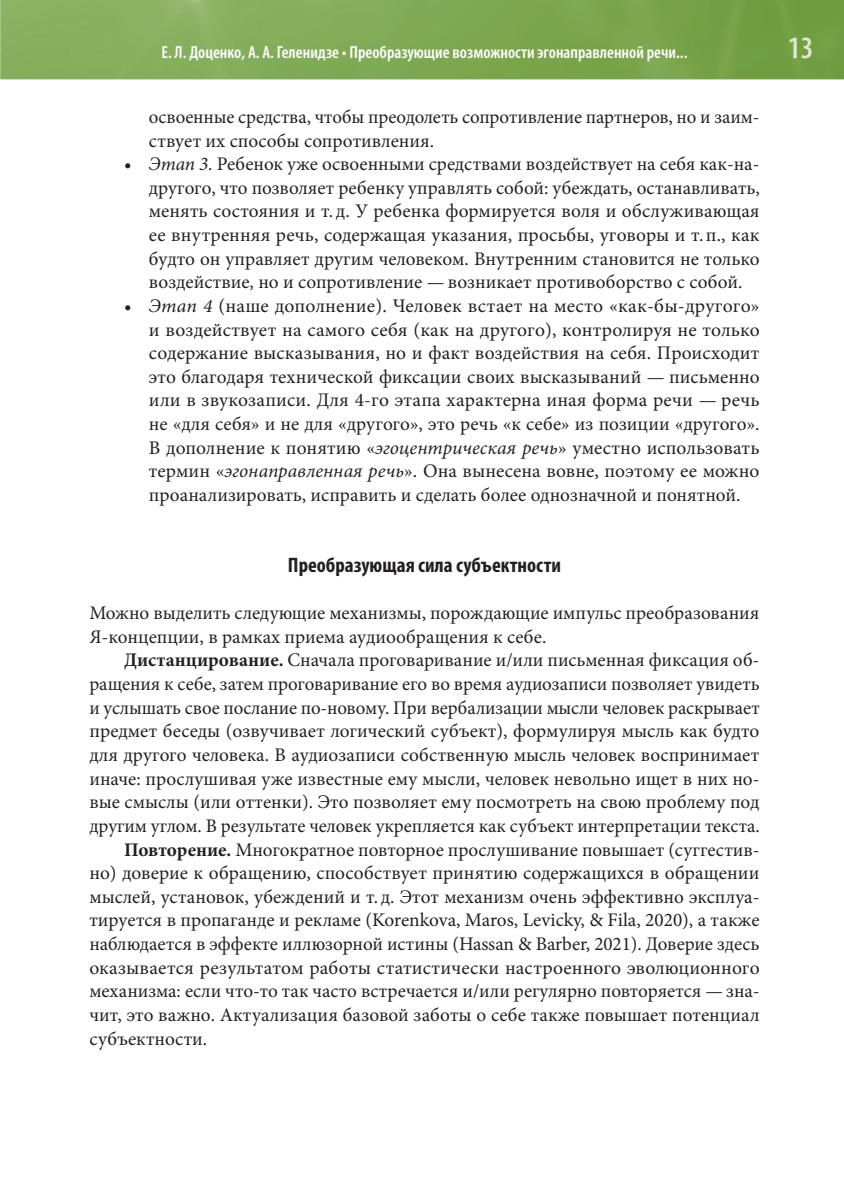
<style>
.page{position:relative;width:844px;height:1191px;background:#fff}
.page>*{position:absolute;margin:0;border:0;box-sizing:border-box;transform-origin:0 0}
.t1{font:700 condensed 21px "Myriad Pro";color:#231f20}
.t2{font:19.25px/23.6px "Minion Pro";color:#231f20}
.t3{font:600 condensed 17.5px "Myriad Pro";color:#fff}
.s1{font-style:italic}
.s2{font-weight:700}
</style>
<div class="page">
<img style="left:0;top:0;width:843px;height:79px">
<img style="left:789px;top:37px;width:22px;height:21px">
<p class="t3" style="left:161px;top:41px;width:527px">Е. Л. Доценко, А. А. Геленидзе • Преобразующие возможности эгонаправленной речи...</p>
<p class="t2" style="left:149px;top:105px;width:612px">освоенные средства, чтобы преодолеть сопротивление партнеров, но и заим&shy;ствует их способы сопротивления.</p>
<p class="t2" style="left:149px;top:152px;width:612px;text-align:justify;text-indent:-25px">• <span class="s1">Этап 3.</span> Ребенок уже освоенными средствами воздействует на себя как-на&shy;другого, что позволяет ребенку управлять собой: убеждать, останавливать, менять состояния и т. д. У ребенка формируется воля и обслуживающая ее внутренняя речь, содержащая указания, просьбы, уговоры и т. п., как будто он управляет другим человеком. Внутренним становится не только воздействие, но и сопротивление — возникает противоборство с собой.</p>
<p class="t2" style="left:149px;top:294px;width:612px;text-align:justify;text-indent:-25px">• <span class="s1">Этап 4</span> (наше дополнение). Человек встает на место «как-бы-другого» и воздействует на самого себя (как на другого), контролируя не только содержание высказывания, но и факт воздействия на себя. Происходит это благодаря технической фиксации своих высказываний — письменно или в звукозаписи. Для 4-го этапа характерна иная форма речи — речь не «для себя» и не для «другого», это речь «к себе» из позиции «другого».<br>В дополнение к понятию «<span class="s1">эгоцентрическая речь</span>» уместно использовать термин «<span class="s1">эгонаправленная речь</span>». Она вынесена вовне, поэтому ее можно проанализировать, исправить и сделать более однозначной и понятной.</p>
<p class="t1" style="left:288px;top:552px;width:274px">Преобразующая сила субъектности</p>
<p class="t2" style="left:89px;top:601px;width:671px">Можно выделить следующие механизмы, порождающие импульс преобразования<br>Я-концепции, в рамках приема аудиообращения к себе.</p>
<p class="t2" style="left:124px;top:648px;width:636px"><span class="s2">Дистанцирование.</span> Сначала проговаривание и/или письменная фиксация об-</p>
<p class="t2" style="left:89px;top:672px;width:671px">ращения к себе, затем проговаривание его во время аудиозаписи позволяет увидеть</p>
<p class="t2" style="left:89px;top:696px;width:671px">и услышать свое послание по-новому. При вербализации мысли человек раскрывает</p>
<p class="t2" style="left:89px;top:719px;width:671px">предмет беседы (озвучивает логический субъект), формулируя мысль как будто</p>
<p class="t2" style="left:89px;top:743px;width:671px">для другого человека. В аудиозаписи собственную мысль человек воспринимает</p>
<p class="t2" style="left:89px;top:766px;width:671px">иначе: прослушивая уже известные ему мысли, человек невольно ищет в них но-</p>
<p class="t2" style="left:89px;top:790px;width:671px">вые смыслы (или оттенки). Это позволяет ему посмотреть на свою проблему под</p>
<p class="t2" style="left:89px;top:814px;width:671px">другим углом. В результате человек укрепляется как субъект интерпретации текста.</p>
<p class="t2" style="left:124px;top:837px;width:636px"><span class="s2">Повторение.</span> Многократное повторное прослушивание повышает (суггестив-</p>
<p class="t2" style="left:89px;top:861px;width:671px">но) доверие к обращению, способствует принятию содержащихся в обращении</p>
<p class="t2" style="left:89px;top:885px;width:671px">мыслей, установок, убеждений и т. д. Этот механизм очень эффективно эксплуа-</p>
<p class="t2" style="left:89px;top:908px;width:671px">тируется в пропаганде и рекламе (Korenkova, Maros, Levicky, &amp; Fila, 2020), а также</p>
<p class="t2" style="left:89px;top:932px;width:671px">наблюдается в эффекте иллюзорной истины (Hassan &amp; Barber, 2021). Доверие здесь</p>
<p class="t2" style="left:89px;top:955px;width:671px">оказывается результатом работы статистически настроенного эволюционного</p>
<p class="t2" style="left:89px;top:979px;width:671px">механизма: если что-то так часто встречается и/или регулярно повторяется — зна-</p>
<p class="t2" style="left:89px;top:1003px;width:671px">чит, это важно. Актуализация базовой заботы о себе также повышает потенциал</p>
<p class="t2" style="left:89px;top:1026px;width:119px">субъектности.</p>
</div>
